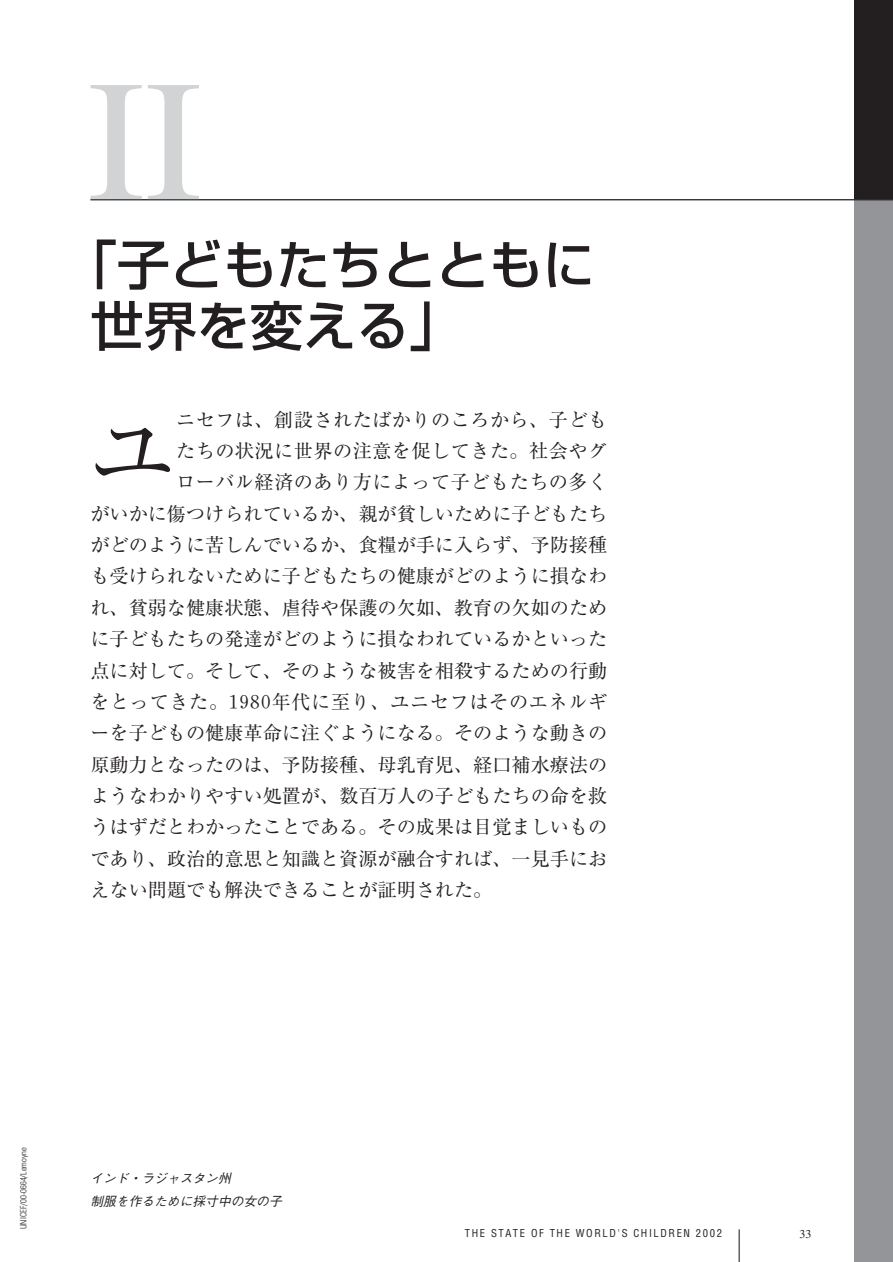
<style>
.page{position:relative;width:893px;height:1262px;background:#fff}
.page>*{position:absolute;margin:0;border:0;box-sizing:border-box;transform-origin:0 0}
.t1{font:172.2px "Times";color:#d1d3d4}
.t2{font:85.8px "Ryumin";color:#231f20}
.t3{font:500 53.1px/61.1px "Shin Go";color:#231f20}
.t4{font:19.2px "Ryumin";color:#231f20}
.t5{font:19.2px "Ryumin";letter-spacing:.025em;color:#231f20}
.t6{font:19.2px "Ryumin";letter-spacing:.035em;color:#231f20}
.t7{font:italic 500 12.75px/22.4px "Gothic BBB";color:#231f20}
.t8{font:12px "Times";color:#231f20}
.t9{font:condensed 10.65px "Helvetica";letter-spacing:.15em;color:#231f20}
.t10{font:300 condensed 8.55px "Univers";color:#231f20}
.s1{font-family:"Ryumin Num"}
</style>
<div class="page">
<div style="left:854px;top:0;width:38px;height:200px;background:#231f20"></div>
<div style="left:854px;top:200px;width:38px;height:1062px;background:#939598"></div>
<hr style="left:738px;top:1229px;width:1px;height:33px;background:#231f20">
<hr style="left:90px;top:199px;width:802px;height:1px;background:#231f20">
<h1 class="t1" style="left:87px;top:79px;width:116px">II</h1>
<h3 class="t3" style="left:90px;top:240px;width:506px;text-indent:-27px">「子どもたちとともに世界を変える」</h3>
<p class="t5" style="left:176px;top:413px;width:432px">ニセフは、創設されたばかりのころから、子ども</p>
<p class="t5" style="left:176px;top:444px;width:432px">たちの状況に世界の注意を促してきた。社会やグ</p>
<p class="t5" style="left:176px;top:475px;width:433px">ローバル経済のあり方によって子どもたちの多く</p>
<p class="t4" style="left:90px;top:507px;width:518px">がいかに傷つけられているか、親が貧しいために子どもたち</p>
<p class="t4" style="left:90px;top:538px;width:518px">がどのように苦しんでいるか、食糧が手に入らず、予防接種</p>
<p class="t4" style="left:90px;top:569px;width:518px">も受けられないために子どもたちの健康がどのように損なわ</p>
<p class="t4" style="left:90px;top:601px;width:518px">れ、貧弱な健康状態、虐待や保護の欠如、教育の欠如のため</p>
<p class="t4" style="left:90px;top:632px;width:518px">に子どもたちの発達がどのように損なわれているかといった</p>
<p class="t4" style="left:90px;top:663px;width:518px">点に対して。そして、そのような被害を相殺するための行動</p>
<p class="t6" style="left:90px;top:695px;width:518px">をとってきた。<span class="s1">1980</span>年代に至り、ユニセフはそのエネルギ</p>
<p class="t4" style="left:90px;top:726px;width:518px">ーを子どもの健康革命に注ぐようになる。そのような動きの</p>
<p class="t4" style="left:90px;top:758px;width:518px">原動力となったのは、予防接種、母乳育児、経口補水療法の</p>
<p class="t4" style="left:90px;top:789px;width:518px">ようなわかりやすい処置が、数百万人の子どもたちの命を救</p>
<p class="t4" style="left:90px;top:820px;width:518px">うはずだとわかったことである。その成果は目覚ましいもの</p>
<p class="t4" style="left:90px;top:852px;width:518px">であり、政治的意思と知識と資源が融合すれば、一見手にお</p>
<p class="t4" style="left:90px;top:883px;width:403px">えない問題でも解決できることが証明された。</p>
<h2 class="t2" style="left:90px;top:422px;width:87px">ユ</h2>
<p class="t10" style="left:20px;top:1229px;width:84px;rotate:-90deg">UNICEF/00-0664/Lemoyne</p>
<p class="t7" style="left:90px;top:1169px;width:196px">インド・ラジャスタン州<br>制服を作るために採寸中の女の子</p>
<p class="t9" style="left:465px;top:1229px;width:258px">THE STATE OF THE WORLD'S CHILDREN 2002</p>
<p class="t8" style="left:799px;top:1229px;width:13px">33</p>
</div>
